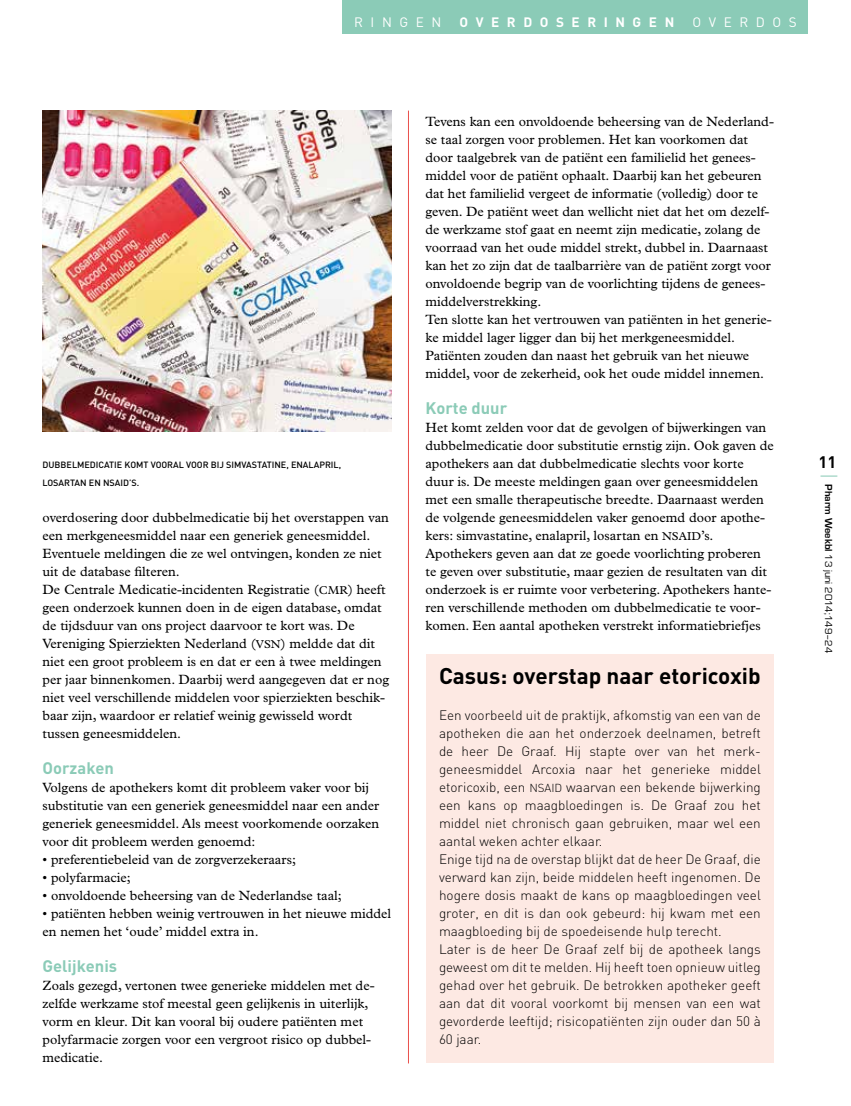
<style>
.page{position:relative;width:851px;height:1106px;background:#fff}
.page>*{position:absolute;margin:0;border:0;box-sizing:border-box;transform-origin:0 0}
.t1{font:700 22.5px "DIN";color:#000}
.t2{font:700 16.5px "DIN";color:#8bcbb7}
.t3{font:700 16.5px "DIN";color:#000}
.t4{font:13.5px/18px "Plantin Std";color:#000}
.t5{font:300 13.5px/18px "DIN";color:#000}
.t6{font:700 13.5px "DIN";letter-spacing:.56em;color:#fff}
.t7{font:13.5px "DIN";letter-spacing:.56em;color:#fff}
.t8{font:10.5px "Eurostile";color:#000}
.t9{font:500 9px/18px "DIN";color:#000}
.s1{font-family:"Plantin Std SC850";font-size:11.55px}
.s2{font-family:"DIN Light SC850";font-weight:400;font-size:11.55px}
.s3{font-family:"DIN";font-weight:300;font-size:19.5px;color:#8bcbb7}
.s4{font-weight:700}
</style>
<div class="page">
<div style="left:342px;top:0;width:466px;height:34px;background:#8bcbb7"></div>
<hr style="left:408px;top:111px;width:1px;height:952px;background:#ea504c">
<div style="left:426px;top:654px;width:347px;height:408px;background:#fde9e3"></div>
<img style="left:43px;top:111px;width:348px;height:320px">
<p class="t7" style="left:354px;top:14px;width:89px">RINGEN</p>
<p class="t6" style="left:459px;top:13px;width:216px">OVERDOSERINGEN</p>
<p class="t7" style="left:692px;top:14px;width:106px">OVERDOS</p>
<p class="t9" style="left:43px;top:455px;width:300px">DUBBELMEDICATIE KOMT VOORAL VOOR BIJ SIMVASTATINE, ENALAPRIL,<br>LOSARTAN EN NSAID’S.</p>
<p class="t4" style="left:43px;top:508px;width:348px">overdosering door dubbelmedicatie bij het overstappen van een merkgeneesmiddel naar een generiek geneesmiddel.<br>Eventuele meldingen die ze wel ontvingen, konden ze niet uit de database filteren.<br>De Centrale Medicatie-incidenten Registratie (<span class="s1">CMR</span>) heeft geen onderzoek kunnen doen in de eigen database, omdat de tijdsduur van ons project daarvoor te kort was. De Vereniging Spierziekten Nederland (<span class="s1">VSN</span>) meldde dat dit niet een groot probleem is en dat er een à twee meldingen per jaar binnenkomen. Daarbij werd aangegeven dat er nog niet veel verschillende middelen voor spierziekten beschik&shy;baar zijn, waardoor er relatief weinig gewisseld wordt tussen geneesmiddelen.</p>
<p class="t2" style="left:43px;top:757px;width:73px">Oorzaken</p>
<p class="t4" style="left:43px;top:779px;width:338px">Volgens de apothekers komt dit probleem vaker voor bij substitutie van een generiek geneesmiddel naar een ander generiek geneesmiddel. Als meest voorkomende oorzaken voor dit probleem werden genoemd:</p>
<p class="t4" style="left:43px;top:851px;width:255px">• preferentiebeleid van de zorgverzekeraars;</p>
<p class="t4" style="left:43px;top:869px;width:90px">• polyfarmacie;</p>
<p class="t4" style="left:43px;top:887px;width:301px">• onvoldoende beheersing van de Nederlandse taal;</p>
<p class="t4" style="left:43px;top:905px;width:350px">• patiënten hebben weinig vertrouwen in het nieuwe middel en nemen het ‘oude’ middel extra in.</p>
<p class="t2" style="left:43px;top:955px;width:76px">Gelijkenis</p>
<p class="t4" style="left:43px;top:977px;width:333px">Zoals gezegd, vertonen twee generieke middelen met de&shy;zelfde werkzame stof meestal geen gelijkenis in uiterlijk, vorm en kleur. Dit kan vooral bij oudere patiënten met polyfarmacie zorgen voor een vergroot risico op dubbel&shy;medicatie.</p>
<p class="t4" style="left:425px;top:113px;width:350px">Tevens kan een onvoldoende beheersing van de Nederland&shy;se taal zorgen voor problemen. Het kan voorkomen dat door taalgebrek van de patiënt een familielid het genees&shy;middel voor de patiënt ophaalt. Daarbij kan het gebeuren dat het familielid vergeet de informatie (volledig) door te geven. De patiënt weet dan wellicht niet dat het om dezelf&shy;de werkzame stof gaat en neemt zijn medicatie, zolang de voorraad van het oude middel strekt, dubbel in. Daarnaast kan het zo zijn dat de taalbarrière van de patiënt zorgt voor onvoldoende begrip van de voorlichting tijdens de genees&shy;middelverstrekking.<br>Ten slotte kan het vertrouwen van patiënten in het generie&shy;ke middel lager ligger dan bij het merkgeneesmiddel.<br>Patiënten zouden dan naast het gebruik van het nieuwe middel, voor de zekerheid, ook het oude middel innemen.</p>
<p class="t2" style="left:425px;top:397px;width:83px">Korte duur</p>
<p class="t4" style="left:425px;top:419px;width:350px">Het komt zelden voor dat de gevolgen of bijwerkingen van dubbelmedicatie door substitutie ernstig zijn. Ook gaven de apothekers aan dat dubbelmedicatie slechts voor korte duur is. De meeste meldingen gaan over geneesmiddelen met een smalle therapeutische breedte. Daarnaast werden de volgende geneesmiddelen vaker genoemd door apothe&shy;kers: simvastatine, enalapril, losartan en <span class="s1">NSAID</span>’s.<br>Apothekers geven aan dat ze goede voorlichting proberen te geven over substitutie, maar gezien de resultaten van dit onderzoek is er ruimte voor verbetering. Apothekers hante&shy;ren verschillende methoden om dubbelmedicatie te voor&shy;komen. Een aantal apotheken verstrekt informatiebriefjes</p>
<h1 class="t1" style="left:439px;top:661px;width:323px">Casus: overstap naar etoricoxib</h1>
<p class="t5" style="left:439px;top:706px;width:323px">Een voorbeeld uit de praktijk, afkomstig van een van de apotheken die aan het onderzoek deelnamen, betreft de heer De Graaf. Hij stapte over van het merk&shy;geneesmiddel Arcoxia naar het generieke middel etoricoxib, een <span class="s2">NSAID</span> waarvan een bekende bijwerking een kans op maagbloedingen is. De Graaf zou het middel niet chronisch gaan gebruiken, maar wel een aantal weken achter elkaar.<br>Enige tijd na de overstap blijkt dat de heer De Graaf, die verward kan zijn, beide middelen heeft ingenomen. De hogere dosis maakt de kans op maagbloedingen veel groter, en dit is dan ook gebeurd: hij kwam met een maagbloeding bij de spoedeisende hulp terecht.<br>Later is de heer De Graaf zelf bij de apotheek langs geweest om dit te melden. Hij heeft toen opnieuw uitleg gehad over het gebruik. De betrokken apotheker geeft aan dat dit vooral voorkomt bij mensen van een wat gevorderde leeftijd; risicopatiënten zijn ouder dan 50 à 60 jaar.</p>
<p class="t3" style="left:818px;top:451px;width:19px">11</p>
<p class="t8" style="left:834px;top:473px;width:181px;rotate:90deg"><span class="s3">|</span> <span class="s4">Pharm Weekbl</span> 13 juni 2014;149–24</p>
</div>
